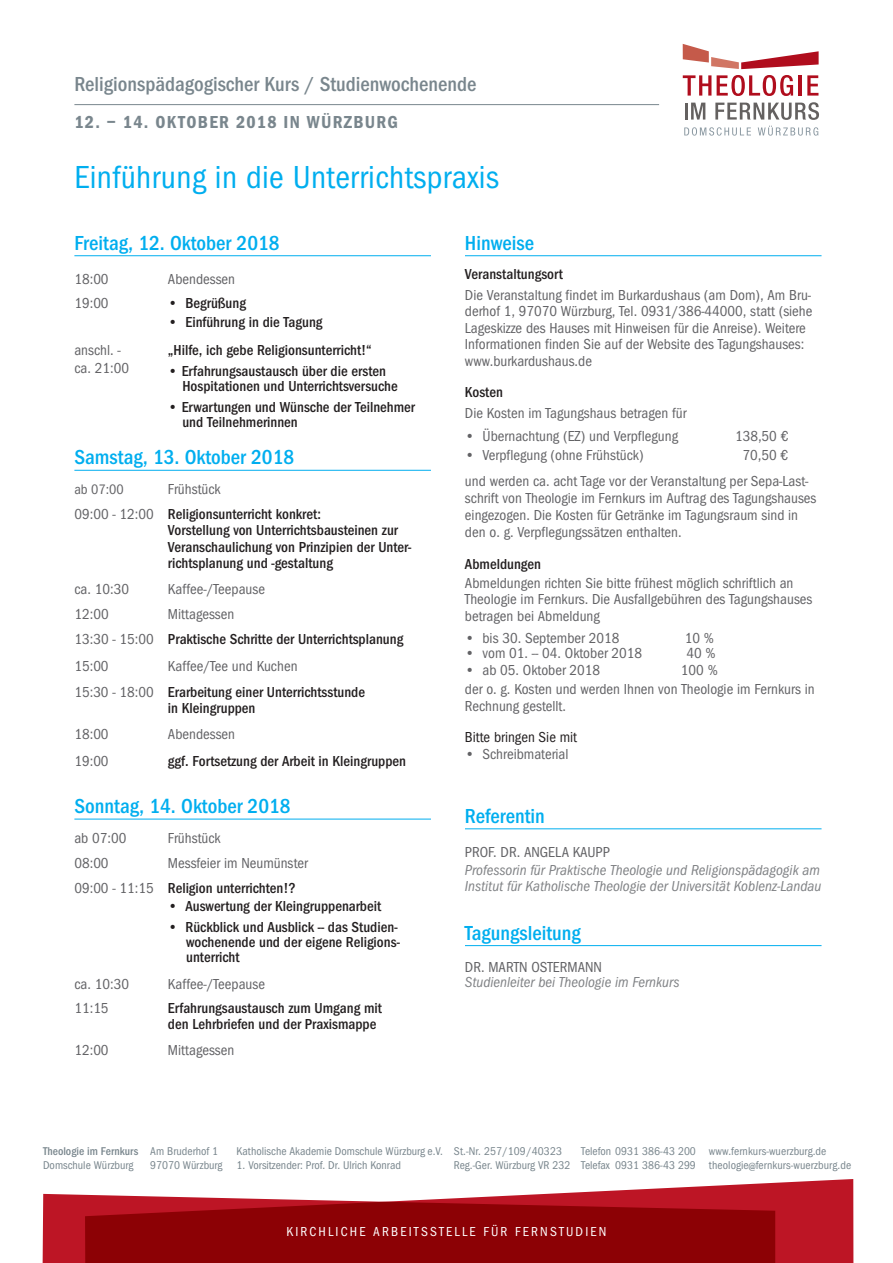
<style>
.page{position:relative;width:893px;height:1263px;background:#fff}
.page>*{position:absolute;margin:0;border:0;box-sizing:border-box;transform-origin:0 0}
.t1{font:33px "Franklin Goth EFTU Book Con";letter-spacing:.01em;color:#00aeef}
.t2{font:21px "Franklin Goth EFTU Med Con";color:#00aeef}
.t3{font:21px "Franklin Goth EFTU Med Con";color:#79868d}
.t4{font:18px "Franklin Goth EFTU Demi Con";color:#79868d}
.t5{font:15px/16.5px "Franklin Goth EFTU Book Con";color:#636366}
.t6{font:15px/16.5px "Franklin Goth EFTU Med Con";color:#231f20}
.t7{font:15px/16.5px "Franklin Goth EFTU Book Con Ita";color:#808285}
.t8{font:15px "Franklin Goth EFTU Book Con";color:#231f20}
.t9{font:14.25px "Franklin Goth EFTU Book Con";color:#636366}
.t10{font:13.5px "Franklin Goth EFTU Book Con";letter-spacing:.16em;color:#fff}
.t11{font:11.7px/14.1px "Franklin Goth EFTU Book Con";color:#79868d}
.t12{font:11.7px "Franklin Goth EFTU Med Con";color:#79868d}
.s1{font-family:"Franklin Goth EFTU Book Con";color:#636366}
</style>
<div class="page">
<svg style="left:545px;top:1179px;width:308px;height:84px;fill:#bd1525"></svg>
<svg style="left:42px;top:1194px;width:733px;height:69px;background:#9a0f15"></svg>
<svg style="left:684px;top:127px;width:67px;height:9px"></svg>
<svg style="left:758px;top:126px;width:60px;height:10px"></svg>
<svg style="left:683px;top:44px;width:136px;height:25px"></svg>
<svg style="left:683px;top:75px;width:28px;height:21px"></svg>
<svg style="left:717px;top:75px;width:76px;height:21px"></svg>
<hr style="left:799px;top:75px;width:3px;height:21px;background:#b00d1d">
<svg style="left:807px;top:75px;width:11px;height:21px"></svg>
<svg style="left:685px;top:103px;width:20px;height:17px"></svg>
<svg style="left:715px;top:102px;width:104px;height:18px"></svg>
<hr style="left:74px;top:255px;width:357px;height:1px;background:#00aeef">
<hr style="left:74px;top:470px;width:357px;height:1px;background:#00aeef">
<hr style="left:74px;top:819px;width:357px;height:1px;background:#00aeef">
<hr style="left:465px;top:255px;width:356px;height:1px;background:#00aeef">
<hr style="left:465px;top:828px;width:356px;height:1px;background:#00aeef">
<hr style="left:465px;top:945px;width:356px;height:1px;background:#00aeef">
<hr style="left:74px;top:104px;width:585px;height:1px;background:#79868d">
<h2 class="t3" style="left:74px;top:72px;width:404px">Religionspädagogischer Kurs / Studienwochenende</h2>
<p class="t4" style="left:133px;top:111px;width:65px">✔ ▼□</p>
<h1 class="t1" style="left:74px;top:158px;width:426px">Einführung in die Unterrichtspraxis</h1>
<h2 class="t2" style="left:74px;top:231px;width:207px">Freitag, 12. Oktober 2018</h2>
<p class="t5" style="left:74px;top:271px;width:36px">18:00</p>
<p class="t5" style="left:168px;top:271px;width:69px">Abendessen</p>
<p class="t5" style="left:74px;top:295px;width:36px">19:00</p>
<p class="t6" style="left:168px;top:295px;width:80px">• Begrüßung</p>
<p class="t6" style="left:168px;top:314px;width:156px">• Einführung in die Tagung</p>
<p class="t5" style="left:74px;top:342px;width:48px">anschl. -</p>
<p class="t6" style="left:168px;top:342px;width:205px">„Hilfe, ich gebe Religionsunterricht!“</p>
<p class="t5" style="left:74px;top:360px;width:56px">ca. 21:00</p>
<p class="t6" style="left:182px;top:364px;width:217px;line-height:15px;text-indent:-14px">• Erfahrungsaustausch über die ersten<br>Hospitationen und Unterrichtsversuche</p>
<p class="t6" style="left:182px;top:400px;width:234px;line-height:15px;text-indent:-14px">• Erwartungen und Wünsche der Teilnehmer und Teilnehmerinnen</p>
<h2 class="t2" style="left:74px;top:445px;width:221px">Samstag, 13. Oktober 2018</h2>
<p class="t9" style="left:74px;top:481px;width:51px">ab 07:00</p>
<p class="t5" style="left:168px;top:481px;width:54px">Frühstück</p>
<p class="t6" style="left:168px;top:506px;width:245px;text-indent:-94px"><span class="s1">09:00 - 12:00</span> Religionsunterricht konkret:<br>Vorstellung von Unterrichtsbausteinen zur Veranschaulichung von Prinzipien der Unter&shy;richtsplanung und -gestaltung</p>
<p class="t5" style="left:74px;top:581px;width:56px">ca. 10:30</p>
<p class="t5" style="left:168px;top:581px;width:99px">Kaffee-/Teepause</p>
<p class="t5" style="left:74px;top:606px;width:70px">12:00 M</p>
<p class="t5" style="left:178px;top:606px;width:58px">ittagessen</p>
<p class="t6" style="left:74px;top:631px;width:330px"><span class="s1">13:30 - 15:00</span> Praktische Schritte der Unterrichtsplanung</p>
<p class="t5" style="left:74px;top:658px;width:36px">15:00</p>
<p class="t5" style="left:168px;top:658px;width:131px">Kaffee/Tee und Kuchen</p>
<p class="t6" style="left:168px;top:684px;width:199px;text-indent:-94px"><span class="s1">15:30 - 18:00</span> Erarbeitung einer Unterrichtsstunde in Kleingruppen</p>
<p class="t5" style="left:74px;top:726px;width:69px">18:00 A</p>
<p class="t5" style="left:175px;top:726px;width:61px">bendessen</p>
<p class="t5" style="left:74px;top:753px;width:36px">19:00</p>
<p class="t6" style="left:168px;top:753px;width:240px">ggf. Fortsetzung der Arbeit in Kleingruppen</p>
<h2 class="t2" style="left:74px;top:794px;width:218px">Sonntag, 14. Oktober 2018</h2>
<p class="t5" style="left:74px;top:829px;width:54px">ab 07:00</p>
<p class="t5" style="left:168px;top:829px;width:54px">Frühstück</p>
<p class="t5" style="left:74px;top:855px;width:70px">08:00 M</p>
<p class="t5" style="left:178px;top:855px;width:132px">essfeier im Neumünster</p>
<p class="t6" style="left:74px;top:880px;width:223px"><span class="s1">09:00 - 11:15</span> Religion unterrichten!?</p>
<p class="t6" style="left:168px;top:898px;width:215px">• Auswertung der Kleingruppenarbeit</p>
<p class="t6" style="left:186px;top:920px;width:215px;line-height:15px;text-indent:-18px">• Rückblick und Ausblick -- das Studien&shy;wochenende und der eigene Religions&shy;unterricht</p>
<p class="t5" style="left:74px;top:976px;width:56px">ca. 10:30</p>
<p class="t5" style="left:168px;top:976px;width:99px">Kaffee-/Teepause</p>
<p class="t5" style="left:74px;top:1000px;width:36px">11:15</p>
<p class="t6" style="left:168px;top:1000px;width:215px">Erfahrungsaustausch zum Umgang mit den Lehrbriefen und der Praxismappe</p>
<p class="t5" style="left:74px;top:1041px;width:36px">12:00</p>
<p class="t5" style="left:168px;top:1041px;width:68px">Mittagessen</p>
<h2 class="t2" style="left:465px;top:231px;width:71px">Hinweise</h2>
<p class="t6" style="left:465px;top:266px;width:99px">Veranstaltungsort</p>
<p class="t5" style="left:465px;top:287px;width:349px">Die Veranstaltung findet im Burkardushaus (am Dom), Am Bru&shy;derhof 1, 97070 Würzburg, Tel. 0931/386-44000, statt (siehe Lageskizze des Hauses mit Hinweisen für die Anreise). Weitere Informationen finden Sie auf der Website des Tagungshauses: www.burkardushaus.de</p>
<p class="t6" style="left:465px;top:384px;width:39px">Kosten</p>
<p class="t5" style="left:465px;top:405px;width:223px">Die Kosten im Tagungshaus betragen für</p>
<p class="t5" style="left:465px;top:428px;width:215px">• Übernachtung (EZ) und Verpflegung</p>
<p class="t5" style="left:735px;top:428px;width:55px">138,50 €</p>
<p class="t5" style="left:465px;top:447px;width:180px">• Verpflegung (ohne Frühstück)</p>
<p class="t5" style="left:465px;top:443px;width:345px;line-height:25.5px;text-indent:278px">70,50 € und werden ca. acht Tage vor der Veranstaltung per Sepa-Last-</p>
<p class="t5" style="left:465px;top:489px;width:353px;line-height:17.2px">schrift von Theologie im Fernkurs im Auftrag des Tagungshauses eingezogen. Die Kosten für Getränke im Tagungsraum sind in den o. g. Verpflegungssätzen enthalten.</p>
<p class="t6" style="left:465px;top:556px;width:78px">Abmeldungen</p>
<p class="t5" style="left:465px;top:575px;width:349px">Abmeldungen richten Sie bitte frühest möglich schriftlich an<br>Theologie im Fernkurs. Die Ausfallgebühren des Tagungshauses betragen bei Abmeldung</p>
<p class="t5" style="left:465px;top:630px;width:156px">• bis 30. September 2018</p>
<p class="t5" style="left:685px;top:630px;width:31px">10 %</p>
<p class="t5" style="left:465px;top:645px;width:179px">• vom 01. -- 04. Oktober 2018</p>
<p class="t5" style="left:686px;top:645px;width:31px">40 %</p>
<p class="t5" style="left:465px;top:662px;width:137px">• ab 05. Oktober 2018</p>
<p class="t5" style="left:465px;top:660px;width:351px;line-height:19.5px;text-indent:216px">100 %<br>der o. g. Kosten und werden Ihnen von Theologie im Fernkurs in</p>
<p class="t5" style="left:465px;top:698px;width:103px">Rechnung gestellt.</p>
<p class="t8" style="left:465px;top:728px;width:114px">Bitte bringen Sie mit</p>
<p class="t5" style="left:465px;top:746px;width:105px">• Schreibmaterial</p>
<h2 class="t2" style="left:465px;top:804px;width:81px">Referentin</h2>
<p class="t5" style="left:465px;top:844px;width:139px">PROF. DR. angela kaupp</p>
<p class="t7" style="left:465px;top:861px;width:358px">Professorin für Praktische Theologie und Religionspädagogik am<br>Institut für Katholische Theologie der Universität Koblenz-Landau</p>
<h2 class="t2" style="left:465px;top:921px;width:117px">Tagungsleitung</h2>
<p class="t5" style="left:465px;top:959px;width:139px">Dr. Martn Ostermann</p>
<p class="t7" style="left:465px;top:974px;width:216px">Studienleiter bei Theologie im Fernkurs</p>
<p class="t12" style="left:43px;top:1145px;width:97px">Theologie im Fernkurs</p>
<p class="t11" style="left:43px;top:1158px;width:92px">Domschule Würzburg</p>
<p class="t11" style="left:150px;top:1144px;width:74px">Am Bruderhof 1<br>97070 Würzburg</p>
<p class="t11" style="left:581px;top:1144px;width:116px">Telefon 0931 386-43 200<br>Telefax 0931 386-43 299</p>
<p class="t11" style="left:709px;top:1144px;width:144px">www.fernkurs-wuerzburg.de theologie@fernkurs-wuerzburg.de</p>
<p class="t11" style="left:454px;top:1144px;width:118px">St.-Nr. 257/109/40323<br>Reg.-Ger. Würzburg VR 232</p>
<p class="t11" style="left:237px;top:1144px;width:208px">Katholische Akademie Domschule Würzburg e.V.</p>
<p class="t11" style="left:237px;top:1158px;width:166px">1. Vorsitzender: Prof. Dr. Ulrich Konrad</p>
<p class="t10" style="left:287px;top:1224px;width:321px">Kirchliche Arbeit sstelle f ür Fernstud ien</p>
</div>
